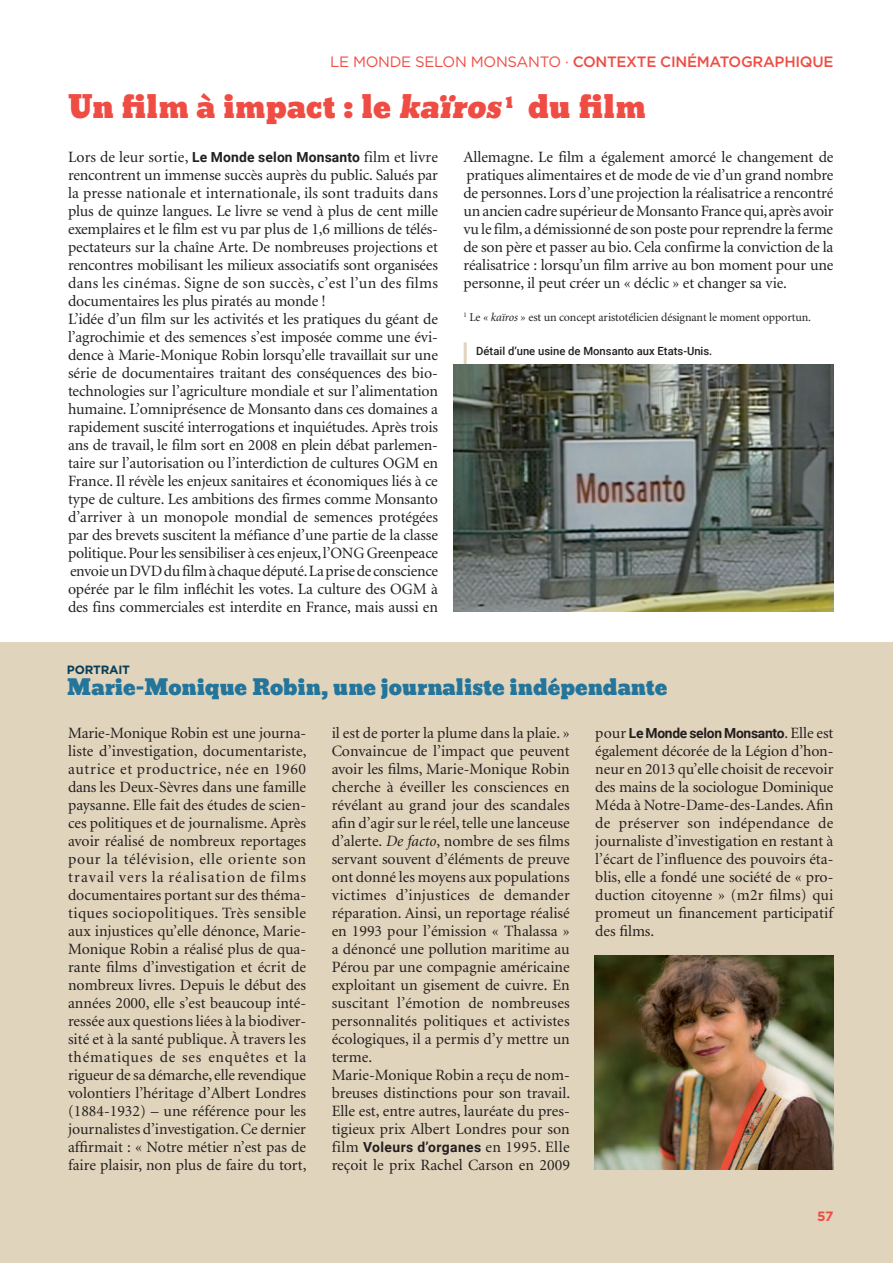
<style>
.page{position:relative;width:893px;height:1263px;background:#fff}
.page>*{position:absolute;margin:0;border:0;box-sizing:border-box;transform-origin:0 0}
.t1{font:30px "Bevan";letter-spacing:.01em;color:#ef4d44}
.t2{font:21px "Bevan";color:#23759b}
.t3{font:15.75px/18px "Minion";letter-spacing:-.01em;color:#231f20;text-align:justify}
.t4{font:500 15px "Gotham";letter-spacing:-.02em;color:#ef4d44}
.t5{font:700 13.8px "Roboto";letter-spacing:-.02em;color:#231f20}
.t6{font:700 13.8px "Roboto";letter-spacing:.03em;color:#231f20}
.t7{font:700 13.5px "Gotham";color:#ef4d44}
.t8{font:12px "Minion";letter-spacing:-.01em;color:#231f20}
.t9{font:700 12px "Gotham";letter-spacing:-.02em;color:#093d58}
.t10{font:500 11.25px "Roboto";color:#231f20}
.s1{font-weight:400}
.s2{font-family:"Roboto";font-weight:700;font-size:13.8px}
.s3{font-style:italic}
.s4{font-family:"Minion";font-weight:400;font-size:15.75px}
</style>
<div class="page">
<div style="left:0;top:642px;width:893px;height:621px;background:#e1d4bc"></div>
<img style="left:594px;top:955px;width:239px;height:214px">
<hr style="left:464px;top:342px;width:3px;height:58px;background:#e1d4bc">
<img style="left:453px;top:364px;width:380px;height:248px">
<p class="t4" style="left:330px;top:53px;width:505px"><span class="s1">LE MONDE SELON MONSANTO ·</span> CONTEXTE CINÉMATOGRAPHIQUE</p>
<h1 class="t1" style="left:68px;top:83px;width:579px">Un film à impact : le kaïros<sup>1</sup> du film</h1>
<p class="t3" style="left:68px;top:149px;width:372px;text-align:left">Lors de leur sortie, <span class="s2">Le Monde selon Monsanto</span> film et livre rencontrent un immense succès auprès du public. Salués par la presse nationale et internationale, ils sont traduits dans plus de quinze langues. Le livre se vend à plus de cent mille exemplaires et le film est vu par plus de 1,6 millions de télés&shy;pectateurs sur la chaîne Arte. De nombreuses projections et rencontres mobilisant les milieux associatifs sont organisées dans les cinémas. Signe de son succès, c’est l’un des films documentaires les plus piratés au monde !<br>L’idée d’un film sur les activités et les pratiques du géant de l’agrochimie et des semences s’est imposée comme une évi&shy;dence à Marie-Monique Robin lorsqu’elle travaillait sur une série de documentaires traitant des conséquences des bio&shy;technologies sur l’agriculture mondiale et sur l’alimentation humaine. L’omniprésence de Monsanto dans ces domaines a rapidement suscité interrogations et inquiétudes. Après trois ans de travail, le film sort en 2008 en plein débat parlemen&shy;taire sur l’autorisation ou l’interdiction de cultures OGM en France. Il révèle les enjeux sanitaires et économiques liés à ce type de culture. Les ambitions des firmes comme Monsanto d’arriver à un monopole mondial de semences protégées par des brevets suscitent la méfiance d’une partie de la classe politique. Pour les sensibiliser à ces enjeux, l’ONG Greenpeace envoie un DVD du film à chaque député. La prise de conscience opérée par le film infléchit les votes. La culture des OGM à des fins commerciales est interdite en France, mais aussi en</p>
<p class="t3" style="left:463px;top:149px;width:372px">Allemagne. Le film a également amorcé le changement de pratiques alimentaires et de mode de vie d’un grand nombre de personnes. Lors d’une projection la réalisatrice a rencontré un ancien cadre supérieur de Monsanto France qui, après avoir vu le film, a démissionné de son poste pour reprendre la ferme de son père et passer au bio. Cela confirme la conviction de la réalisatrice : lorsqu’un film arrive au bon moment pour une personne, il peut créer un « déclic » et changer sa vie.</p>
<p class="t8" style="left:463px;top:311px;width:349px"><sup>1</sup> Le « <span class="s3">kaïros</span> » est un concept aristotélicien désignant le moment opportun.</p>
<p class="t10" style="left:476px;top:343px;width:238px">Détail d’une usine de Monsanto aux Etats-Unis.</p>
<p class="t9" style="left:67px;top:663px;width:64px">PORTRAIT</p>
<h2 class="t2" style="left:67px;top:671px;width:602px">Marie-Monique Robin, une journaliste indépendante</h2>
<p class="t3" style="left:68px;top:725px;width:240px">Marie-Monique Robin est une journa&shy;liste d’investigation, documentariste, autrice et productrice, née en 1960 dans les Deux-Sèvres dans une famille paysanne. Elle fait des études de scien&shy;ces politiques et de journalisme. Après avoir réalisé de nombreux reportages pour la télévision, elle oriente son travail vers la réalisation de films documentaires portant sur des théma&shy;tiques sociopolitiques. Très sensible aux injustices qu’elle dénonce, Marie-Monique Robin a réalisé plus de qua&shy;rante films d’investigation et écrit de nombreux livres. Depuis le début des années 2000, elle s’est beaucoup inté&shy;ressée aux questions liées à la biodiver&shy;sité et à la santé publique. À travers les thématiques de ses enquêtes et la rigueur de sa démarche, elle revendique volontiers l’héritage d’Albert Londres (1884-1932) – une référence pour les journalistes d’investigation. Ce dernier affirmait : « Notre métier n’est pas de faire plaisir, non plus de faire du tort,</p>
<p class="t3" style="left:332px;top:725px;width:240px;text-align:left">il est de porter la plume dans la plaie. » Convaincue de l’impact que peuvent avoir les films, Marie-Monique Robin cherche à éveiller les consciences en révélant au grand jour des scandales afin d’agir sur le réel, telle une lanceuse d’alerte. <span class="s3">De facto</span>, nombre de ses films servant souvent d’éléments de preuve ont donné les moyens aux populations victimes d’injustices de demander réparation. Ainsi, un reportage réalisé en 1993 pour l’émission « Thalassa » a dénoncé une pollution maritime au Pérou par une compagnie américaine exploitant un gisement de cuivre. En suscitant l’émotion de nombreuses personnalités politiques et activistes écologiques, il a permis d’y mettre un terme.<br>Marie-Monique Robin a reçu de nom&shy;breuses distinctions pour son travail.<br>Elle est, entre autres, lauréate du pres&shy;tigieux prix Albert Londres pour son</p>
<p class="t6" style="left:332px;top:1137px;width:240px"><span class="s4">film</span> Voleurs d’organes <span class="s4">en 1995. Elle</span></p>
<p class="t3" style="left:332px;top:1157px;width:240px">reçoit le prix Rachel Carson en 2009</p>
<p class="t5" style="left:595px;top:723px;width:240px"><span class="s4">pour</span> Le Monde selon Monsanto<span class="s4">. Elle est</span></p>
<p class="t3" style="left:595px;top:743px;width:240px">également décorée de la Légion d’hon&shy;neur en 2013 qu’elle choisit de recevoir des mains de la sociologue Dominique Méda à Notre-Dame-des-Landes. Afin de préserver son indépendance de journaliste d’investigation en restant à l’écart de l’influence des pouvoirs éta&shy;blis, elle a fondé une société de « pro&shy;duction citoyenne » (m2r films) qui promeut un financement participatif des films.</p>
<p class="t7" style="left:817px;top:1208px;width:18px">57</p>
</div>
